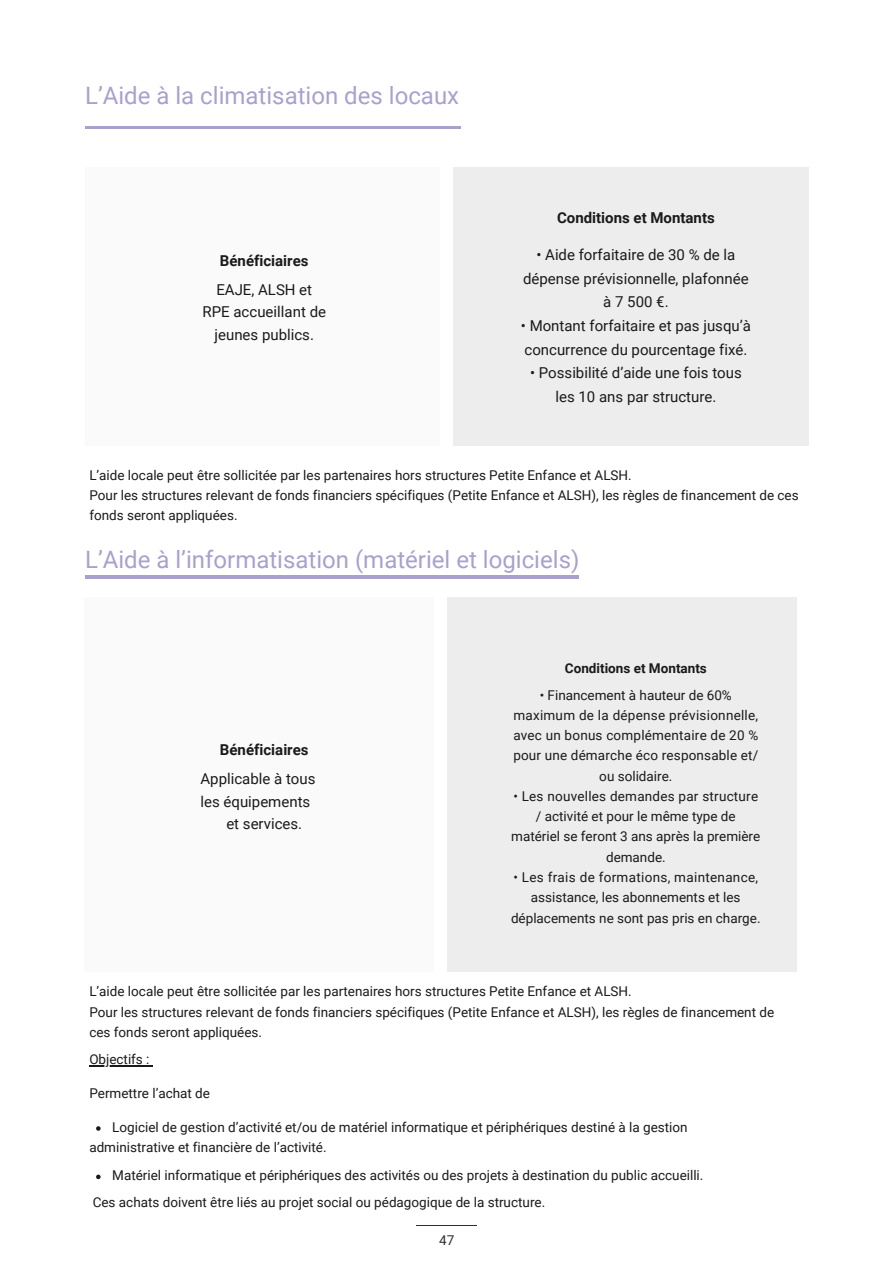
<style>
.page{position:relative;width:893px;height:1264px;background:#fff}
.page>*{position:absolute;margin:0;border:0;box-sizing:border-box;transform-origin:0 0}
.t1{font:24px "Roboto";color:#aaa0ce}
.t2{font:15px/23.7px "Roboto";color:#1a1a1a;text-align:center}
.t3{font:700 15px "Roboto";color:#1a1a1a}
.t4{font:13.5px/20.2px "Roboto";color:#1a1a1a}
.t5{font:700 13.5px "Roboto";color:#1a1a1a}
.t6{font:13.5px "Roboto";color:#2b3031}
</style>
<div class="page">
<hr style="left:85px;top:576px;width:494px;height:3px;background:#aaa0ce">
<hr style="left:85px;top:126px;width:375px;height:3px;background:#aaa0ce">
<hr style="left:416px;top:1225px;width:61px;height:1px;background:#2b3031">
<div style="left:85px;top:168px;width:354px;height:277px;background:#fafafa"></div>
<div style="left:453px;top:168px;width:355px;height:277px;background:#ededed"></div>
<div style="left:85px;top:597px;width:349px;height:374px;background:#fafafa"></div>
<div style="left:447px;top:597px;width:349px;height:374px;background:#ededed"></div>
<hr style="left:89px;top:1065px;width:61px;height:1px;background:#1a1a1a">
<svg style="left:96px;top:1126px;width:5px;height:4px"></svg>
<svg style="left:96px;top:1174px;width:5px;height:5px"></svg>
<h1 class="t1" style="left:85px;top:82px;width:375px">L’Aide à la climatisation des locaux</h1>
<p class="t3" style="left:220px;top:252px;width:90px">Bénéficiaires</p>
<p class="t2" style="left:202px;top:278px;width:125px;line-height:22.5px">EAJE, ALSH et<br>RPE accueillant de jeunes publics.</p>
<p class="t3" style="left:557px;top:209px;width:159px">Conditions et Montants</p>
<p class="t2" style="left:523px;top:243px;width:227px">• Aide forfaitaire de 30 % de la dépense prévisionnelle, plafonnée à 7 500 €.</p>
<p class="t2" style="left:521px;top:314px;width:231px;text-align:left">• Montant forfaitaire et pas jusqu’à concurrence du pourcentage fixé.</p>
<p class="t2" style="left:530px;top:361px;width:213px">• Possibilité d’aide une fois tous les 10 ans par structure.</p>
<p class="t4" style="left:89px;top:465px;width:710px">L’aide locale peut être sollicitée par les partenaires hors structures Petite Enfance et ALSH.<br>Pour les structures relevant de fonds financiers spécifiques (Petite Enfance et ALSH), les règles de financement de ces fonds seront appliquées.</p>
<h1 class="t1" style="left:85px;top:546px;width:495px">L’Aide à l’informatisation (matériel et logiciels)</h1>
<p class="t3" style="left:220px;top:741px;width:90px">Bénéficiaires</p>
<p class="t2" style="left:200px;top:767px;width:116px">Applicable à tous</p>
<p class="t2" style="left:200px;top:790px;width:111px">les équipements</p>
<p class="t2" style="left:226px;top:812px;width:77px">et services.</p>
<p class="t5" style="left:565px;top:660px;width:143px">Conditions et Montants</p>
<p class="t4" style="left:513px;top:685px;width:246px;text-align:center">• Financement à hauteur de 60% maximum de la dépense prévisionnelle, avec un bonus complémentaire de 20 % pour une démarche éco responsable et/ ou solidaire.</p>
<p class="t4" style="left:511px;top:786px;width:250px;text-align:center">• Les nouvelles demandes par structure / activité et pour le même type de matériel se feront 3 ans après la première demande.</p>
<p class="t4" style="left:511px;top:867px;width:251px;text-align:center">• Les frais de formations, maintenance, assistance, les abonnements et les déplacements ne sont pas pris en charge.</p>
<p class="t4" style="left:89px;top:981px;width:686px">L’aide locale peut être sollicitée par les partenaires hors structures Petite Enfance et ALSH.<br>Pour les structures relevant de fonds financiers spécifiques (Petite Enfance et ALSH), les règles de financement de ces fonds seront appliquées.</p>
<p class="t4" style="left:89px;top:1049px;width:62px">Objectifs :</p>
<p class="t4" style="left:89px;top:1083px;width:122px">Permettre l’achat de</p>
<p class="t4" style="left:89px;top:1117px;width:599px;text-indent:23px">Logiciel de gestion d’activité et/ou de matériel informatique et périphériques destiné à la gestion administrative et financière de l’activité.</p>
<p class="t4" style="left:93px;top:1162px;width:612px;line-height:27px;text-indent:20px">Matériel informatique et périphériques des activités ou des projets à destination du public accueilli.<br>Ces achats doivent être liés au projet social ou pédagogique de la structure.</p>
<p class="t6" style="left:439px;top:1232px;width:17px">47</p>
</div>
